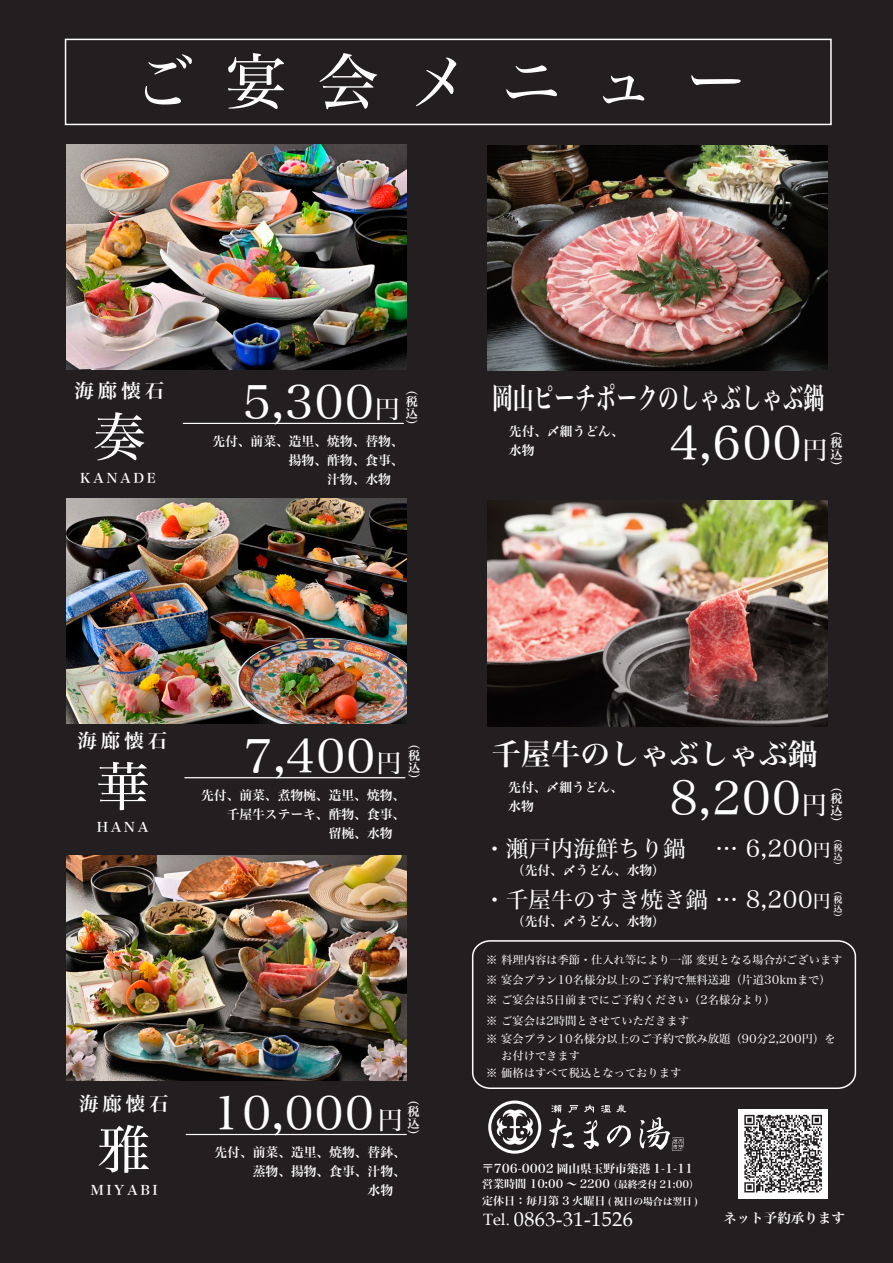
<style>
.page{position:relative;width:893px;height:1263px;background:#231f20}
.page>*{position:absolute;margin:0;border:0;box-sizing:border-box;transform-origin:0 0}
.t1{font:61.2px "Hiragino Min W4 90 msp RKSJ H";letter-spacing:.5em;color:#fff}
.t2{font:52.5px "Hiragino Min W4 90 msp RKSJ H";color:#fff}
.t3{font:44.25px "Hiragino Min W4 90 msp RKSJ H";color:#fff}
.t4{font:29.7px "Hiragino Min W6 90 msp RKSJ H";color:#fff;scale:.7 1}
.t5{font:29.7px "Hiragino Min W6 90 msp RKSJ H";color:#fff}
.t6{font:22.5px "Hiragino Min W4 90 msp RKSJ H";color:#fff}
.t7{font:20.25px "Book Antiqua";letter-spacing:.02em;color:#fff}
.t8{font:19.5px "Hiragino Min W6 90 msp RKSJ H";letter-spacing:.2em;color:#fff}
.t9{font:13.5px "Hiragino Min W6 90 msp RKSJ H";color:#fff}
.t10{font:12.9px "Hiragino Min W6 90 msp RKSJ H";letter-spacing:.2em;color:#fff}
.t11{font:12.75px/19.2px "Hiragino Min W6 90 msp RKSJ H";color:#fff}
.t12{font:12px/12px "Hiragino Min W6 90 msp RKSJ H";color:#fff;text-align:justify}
.t13{font:11.7px "Hiragino Min W6 90 msp RKSJ H";color:#fff}
.t14{font:11.25px/20.2px "Hiragino Min W4 90 msp RKSJ H";color:#fff}
.t15{font:10.95px/16.5px "Hiragino Min W6 90 msp RKSJ H";color:#fff}
.t16{font:9px/9px "Hiragino Min W6 90 msp RKSJ H";color:#fff;text-align:justify}
.s1{font-size:25.8px}
.s2{font-size:18px}
.s3{font-size:9.75px}
.s4{font-size:16.35px}
</style>
<div class="page">
<div style="left:65px;top:39px;width:767px;height:86px;border:2px solid #fff"></div>
<img style="left:66px;top:499px;width:340px;height:225px">
<hr style="left:185px;top:777px;width:220px;height:1px;background:#fff">
<img style="left:488px;top:501px;width:340px;height:225px">
<img style="left:487px;top:145px;width:341px;height:225px">
<svg style="left:584px;top:1120px;width:15px;height:29px"></svg>
<svg style="left:607px;top:1125px;width:24px;height:22px"></svg>
<svg style="left:584px;top:1104px;width:10px;height:9px"></svg>
<svg style="left:601px;top:1104px;width:25px;height:9px"></svg>
<svg style="left:549px;top:1105px;width:29px;height:43px"></svg>
<svg style="left:488px;top:1100px;width:53px;height:54px"></svg>
<svg style="left:640px;top:1117px;width:44px;height:34px"></svg>
<svg style="left:471px;top:940px;width:386px;height:149px"></svg>
<img style="left:67px;top:144px;width:339px;height:226px">
<hr style="left:183px;top:423px;width:221px;height:1px;background:#fff">
<img style="left:66px;top:855px;width:340px;height:226px">
<hr style="left:186px;top:1134px;width:221px;height:1px;background:#fff">
<div style="left:738px;top:1109px;width:90px;height:89px;background:#fff"></div>
<svg style="left:744px;top:1115px;width:78px;height:77px"></svg>
<h1 class="t1" style="left:134px;top:51px;width:614px">ご宴会メニュー</h1>
<h3 class="t8" style="left:75px;top:381px;width:91px">海廊懐石</h3>
<h2 class="t2" style="left:93px;top:410px;width:54px">奏</h2>
<p class="t10" style="left:80px;top:471px;width:77px">KANADE</p>
<h3 class="t3" style="left:242px;top:379px;width:160px">5,300<span class="s1">円</span></h3>
<p class="t11" style="left:212px;top:432px;width:193px;text-align:right">先付、前菜、造里、焼物、替物、　　　揚物、酢物、食事、<br>汁物、水物　</p>
<p class="t12" style="left:406px;top:384px;width:13px">（税込）</p>
<h3 class="t4" style="left:492px;top:383px;width:476px">岡山ピーチポークのしゃぶしゃぶ鍋</h3>
<p class="t11" style="left:509px;top:422px;width:116px">先付、〆細うどん、水物</p>
<h3 class="t3" style="left:669px;top:420px;width:160px">4,600<span class="s1">円</span></h3>
<p class="t12" style="left:830px;top:425px;width:13px">（税込）</p>
<h3 class="t8" style="left:78px;top:730px;width:91px">海廊懐石</h3>
<h2 class="t2" style="left:96px;top:759px;width:54px">華</h2>
<p class="t10" style="left:97px;top:821px;width:53px">HANA</p>
<h3 class="t3" style="left:243px;top:734px;width:160px">7,400<span class="s1">円</span></h3>
<p class="t11" style="left:201px;top:786px;width:206px">先付、前菜、煮物椀、造里、焼物、</p>
<p class="t11" style="left:227px;top:805px;width:180px">千屋牛ステーキ、酢物、食事、</p>
<p class="t11" style="left:329px;top:825px;width:65px">留椀、水物</p>
<p class="t12" style="left:408px;top:738px;width:13px">（税込）</p>
<h3 class="t8" style="left:79px;top:1093px;width:91px">海廊懐石</h3>
<h2 class="t2" style="left:98px;top:1122px;width:54px">雅</h2>
<p class="t10" style="left:90px;top:1184px;width:69px">MIYABI</p>
<h3 class="t3" style="left:212px;top:1090px;width:193px">10,000<span class="s1">円</span></h3>
<p class="t11" style="left:215px;top:1143px;width:193px;text-align:right">先付、前菜、造里、焼物、替鉢、蒸物、揚物、食事、汁物、</p>
<p class="t12" style="left:408px;top:1094px;width:13px">（税込）</p>
<h3 class="t5" style="left:491px;top:738px;width:328px">千屋牛のしゃぶしゃぶ鍋</h3>
<p class="t11" style="left:508px;top:778px;width:116px">先付、〆細うどん、水物</p>
<h3 class="t3" style="left:669px;top:776px;width:160px">8,200<span class="s1">円</span></h3>
<p class="t12" style="left:830px;top:781px;width:13px">（税込）</p>
<p class="t16" style="left:833px;top:835px;width:10px">（税込）</p>
<p class="t16" style="left:833px;top:886px;width:10px">（税込）</p>
<h3 class="t6" style="left:483px;top:837px;width:349px">・瀬戸内海鮮ちり鍋　 … 6,200<span class="s2">円</span></h3>
<p class="t11" style="left:512px;top:861px;width:155px">（先付、〆うどん、水物）</p>
<h3 class="t6" style="left:483px;top:888px;width:349px">・千屋牛のすき焼き鍋 … 8,200<span class="s2">円</span></h3>
<p class="t11" style="left:512px;top:912px;width:155px">（先付、〆うどん、水物）</p>
<p class="t14" style="left:486px;top:950px;width:358px">※ 料理内容は季節・仕入れ等により一部 変更となる場合がございます※ 宴会プラン10名様分以上のご予約で無料送迎（片道30kmまで）※ ご宴会は5日前までにご予約ください（2名様分より）<br>※ ご宴会は2時間とさせていただきます</p>
<p class="t14" style="left:486px;top:1030px;width:351px;line-height:17.1px">※ 宴会プラン10名様分以上のご予約で飲み放題（90分2,200円）を　 お付けできます</p>
<p class="t14" style="left:486px;top:1063px;width:196px">※ 価格はすべて税込となっております</p>
<p class="t13" style="left:482px;top:1162px;width:212px">〒706-0002 岡山県玉野市築港 1-1-11</p>
<p class="t15" style="left:482px;top:1176px;width:218px">営業時間 10:00 ～ 2200<span class="s3">（最終受付 21:00）</span>定休日：毎月第 3 火曜日 <span class="s3">( 祝日の場合は翌日 )</span></p>
<h3 class="t7" style="left:483px;top:1205px;width:151px"><span class="s4">Tel.</span> 0863-31-1526</h3>
<p class="t9" style="left:723px;top:1211px;width:123px">ネット予約承ります</p>
</div>
